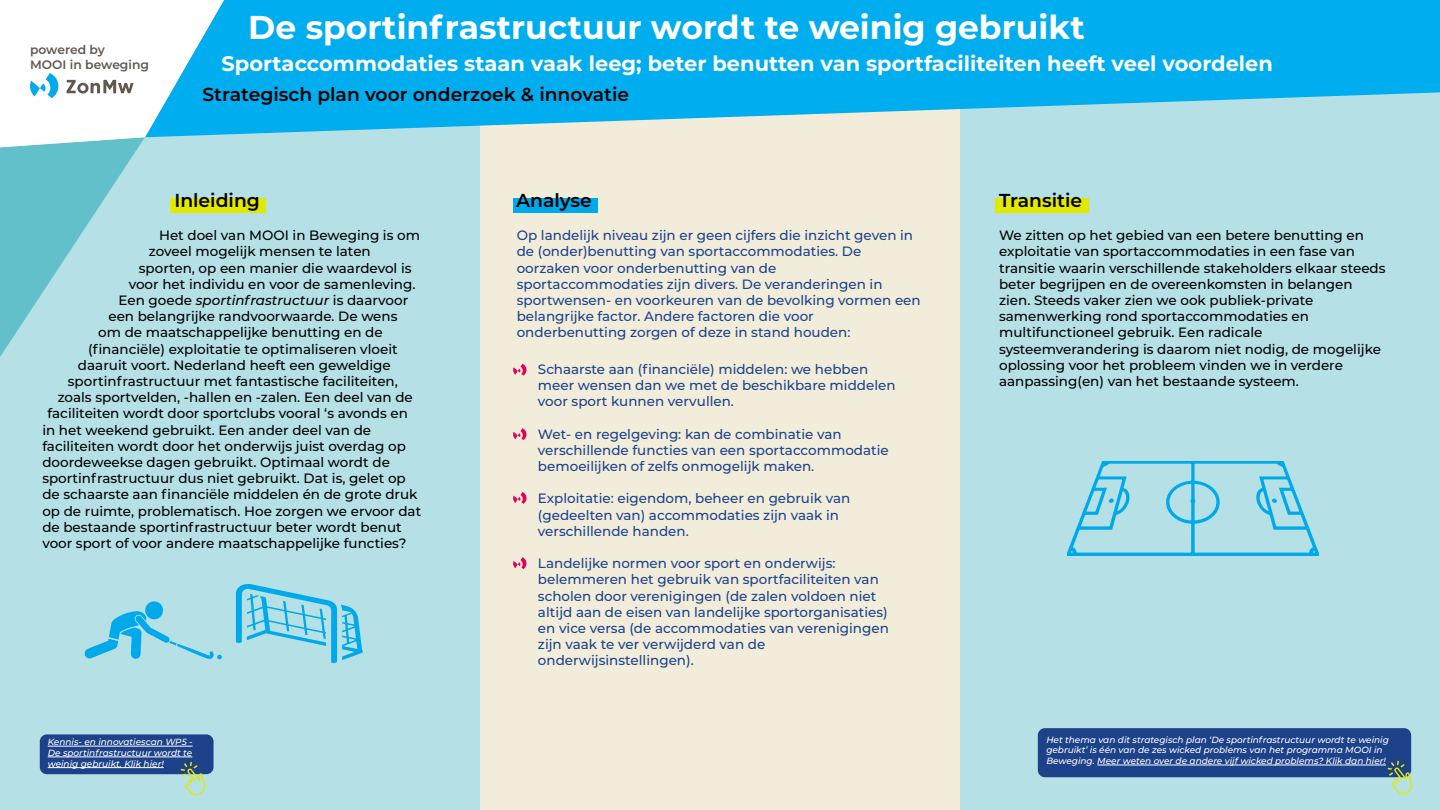
<style>
.page{position:relative;width:1440px;height:810px;background:#fff}
.page>*{position:absolute;margin:0;border:0;box-sizing:border-box;transform-origin:0 0}
.t1{font:700 33px "Montserrat";color:#fff}
.t2{font:700 21px "Montserrat";color:#fff}
.t3{font:600 18.75px "Montserrat";color:#000}
.t4{font:500 13.5px/16.2px "Montserrat";color:#000}
.t5{font:500 13.5px/16.2px "Montserrat";color:#1d428a}
.t6{font:italic 500 13.5px "Montserrat";color:#000}
.t7{font:600 12.3px/14.8px "Montserrat";color:#60574f}
.t8{font:italic 500 8.93px/10.7px "Montserrat";color:#fff;text-align:justify}
.s1{font-style:normal}
</style>
<div class="page">
<div style="left:0;top:0;width:480px;height:810px;background:#b4e0e6"></div>
<div style="left:960px;top:0;width:480px;height:810px;background:#b4e0e6"></div>
<div style="left:480px;top:0;width:480px;height:810px;background:#f2ecda"></div>
<svg style="left:224px;top:0;width:1216px;height:135px;fill:#00adee"></svg>
<svg style="left:0;top:0;width:224px;height:357px"></svg>
<div style="left:995px;top:198px;width:94px;height:15px;background:#e2e900"></div>
<div style="left:513px;top:198px;width:84px;height:15px;background:#00aaea"></div>
<div style="left:170px;top:198px;width:96px;height:15px;background:#e2e900"></div>
<div style="left:40px;top:734px;width:174px;height:40px;background:#1d428a;border-radius:7px"></div>
<hr style="left:48px;top:746px;width:145px;height:1px;background:#fff">
<hr style="left:48px;top:757px;width:144px;height:1px;background:#fff">
<hr style="left:48px;top:767px;width:116px;height:1px;background:#fff">
<svg style="left:181px;top:762px;width:24px;height:34px"></svg>
<div style="left:1038px;top:728px;width:373px;height:49px;background:#1d428a;border-radius:7px"></div>
<hr style="left:1097px;top:765px;width:289px;height:1px;background:#fff">
<svg style="left:1388px;top:760px;width:24px;height:35px"></svg>
<svg style="left:513px;top:364px;width:13px;height:12px"></svg>
<svg style="left:513px;top:428px;width:13px;height:12px"></svg>
<svg style="left:513px;top:492px;width:13px;height:12px"></svg>
<svg style="left:513px;top:557px;width:13px;height:12px"></svg>
<svg style="left:1067px;top:462px;width:251px;height:93px"></svg>
<svg style="left:235px;top:584px;width:128px;height:80px"></svg>
<svg style="left:84px;top:601px;width:138px;height:58px"></svg>
<p class="t7" style="left:30px;top:42px;width:121px">powered by<br>MOOI in beweging</p>
<h1 class="t1" style="left:248px;top:3px;width:838px">De sportinfrastructuur wordt te weinig gebruikt</h1>
<h2 class="t2" style="left:221px;top:49px;width:1053px">Sportaccommodaties staan vaak leeg; beter benutten van sportfaciliteiten heeft veel voordelen</h2>
<h3 class="t3" style="left:202px;top:81px;width:428px">Strategisch plan voor onderzoek &amp; innovatie</h3>
<h3 class="t3" style="left:174px;top:187px;width:87px">Inleiding</h3>
<h3 class="t3" style="left:516px;top:187px;width:77px">Analyse</h3>
<h3 class="t3" style="left:999px;top:187px;width:85px">Transitie</h3>
<p class="t4" style="left:159px;top:227px;width:262px">Het doel van MOOI in Beweging is om</p>
<p class="t4" style="left:149px;top:243px;width:223px">zoveel mogelijk mensen te laten</p>
<p class="t4" style="left:139px;top:259px;width:274px">sporten, op een manier die waardevol is</p>
<p class="t4" style="left:129px;top:275px;width:288px">voor het individu en voor de samenleving.</p>
<p class="t6" style="left:119px;top:291px;width:291px"><span class="s1">Een goede</span> sportinfrastructuur <span class="s1">is daarvoor</span></p>
<p class="t4" style="left:108px;top:308px;width:291px">een belangrijke randvoorwaarde. De wens</p>
<p class="t4" style="left:98px;top:324px;width:286px">om de maatschappelijke benutting en de</p>
<p class="t4" style="left:88px;top:340px;width:311px">(financiële) exploitatie te optimaliseren vloeit</p>
<p class="t4" style="left:78px;top:356px;width:314px">daaruit voort. Nederland heeft een geweldige</p>
<p class="t4" style="left:68px;top:373px;width:332px">sportinfrastructuur met fantastische faciliteiten,</p>
<p class="t4" style="left:58px;top:389px;width:357px">zoals sportvelden, -hallen en -zalen. Een deel van de</p>
<p class="t4" style="left:48px;top:405px;width:362px">faciliteiten wordt door sportclubs vooral ‘s avonds en</p>
<p class="t4" style="left:42px;top:421px;width:330px">in het weekend gebruikt. Een ander deel van de</p>
<p class="t4" style="left:42px;top:437px;width:365px">faciliteiten wordt door het onderwijs juist overdag op</p>
<p class="t4" style="left:42px;top:454px;width:349px">doordeweekse dagen gebruikt. Optimaal wordt de</p>
<p class="t4" style="left:42px;top:470px;width:365px">sportinfrastructuur dus niet gebruikt. Dat is, gelet op</p>
<p class="t4" style="left:42px;top:486px;width:377px">de schaarste aan financiële middelen én de grote druk</p>
<p class="t4" style="left:42px;top:502px;width:380px">op de ruimte, problematisch. Hoe zorgen we ervoor dat</p>
<p class="t4" style="left:42px;top:518px;width:361px">de bestaande sportinfrastructuur beter wordt benut</p>
<p class="t4" style="left:42px;top:535px;width:366px">voor sport of voor andere maatschappelijke functies?</p>
<p class="t5" style="left:517px;top:227px;width:406px">Op landelijk niveau zijn er geen cijfers die inzicht geven in de (onder)benutting van sportaccommodaties. De oorzaken voor onderbenutting van de sportaccommodaties zijn divers. De veranderingen in sportwensen- en voorkeuren van de bevolking vormen een belangrijke factor. Andere factoren die voor onderbenutting zorgen of deze in stand houden:</p>
<p class="t5" style="left:538px;top:360px;width:359px">Schaarste aan (financiële) middelen: we hebben meer wensen dan we met de beschikbare middelen voor sport kunnen vervullen.</p>
<p class="t5" style="left:538px;top:425px;width:352px">Wet- en regelgeving: kan de combinatie van verschillende functies van een sportaccommodatie bemoeilijken of zelfs onmogelijk maken.</p>
<p class="t5" style="left:538px;top:490px;width:314px">Exploitatie: eigendom, beheer en gebruik van (gedeelten van) accommodaties zijn vaak in verschillende handen.</p>
<p class="t5" style="left:538px;top:555px;width:352px">Landelijke normen voor sport en onderwijs: belemmeren het gebruik van sportfaciliteiten van scholen door verenigingen (de zalen voldoen niet altijd aan de eisen van landelijke sportorganisaties) en vice versa (de accommodaties van verenigingen zijn vaak te ver verwijderd van de onderwijsinstellingen).</p>
<p class="t4" style="left:999px;top:227px;width:388px">We zitten op het gebied van een betere benutting en exploitatie van sportaccommodaties in een fase van transitie waarin verschillende stakeholders elkaar steeds beter begrijpen en de overeenkomsten in belangen zien. Steeds vaker zien we ook publiek-private samenwerking rond sportaccommodaties en multifunctioneel gebruik. Een radicale systeemverandering is daarom niet nodig, de mogelijke oplossing voor het probleem vinden we in verdere aanpassing(en) van het bestaande systeem.</p>
<p class="t8" style="left:48px;top:736px;width:146px">Kennis- en innovatiescan WP5 - De sportinfrastructuur wordt te weinig gebruikt. Klik hier!</p>
<p class="t8" style="left:1046px;top:734px;width:344px;text-align:left">Het thema van dit strategisch plan ‘De sportinfrastructuur wordt te weinig gebruikt’ is één van de zes wicked problems van het programma MOOI in<br>Beweging. Meer weten over de andere vijf wicked problems? Klik dan hier!</p>
</div>
